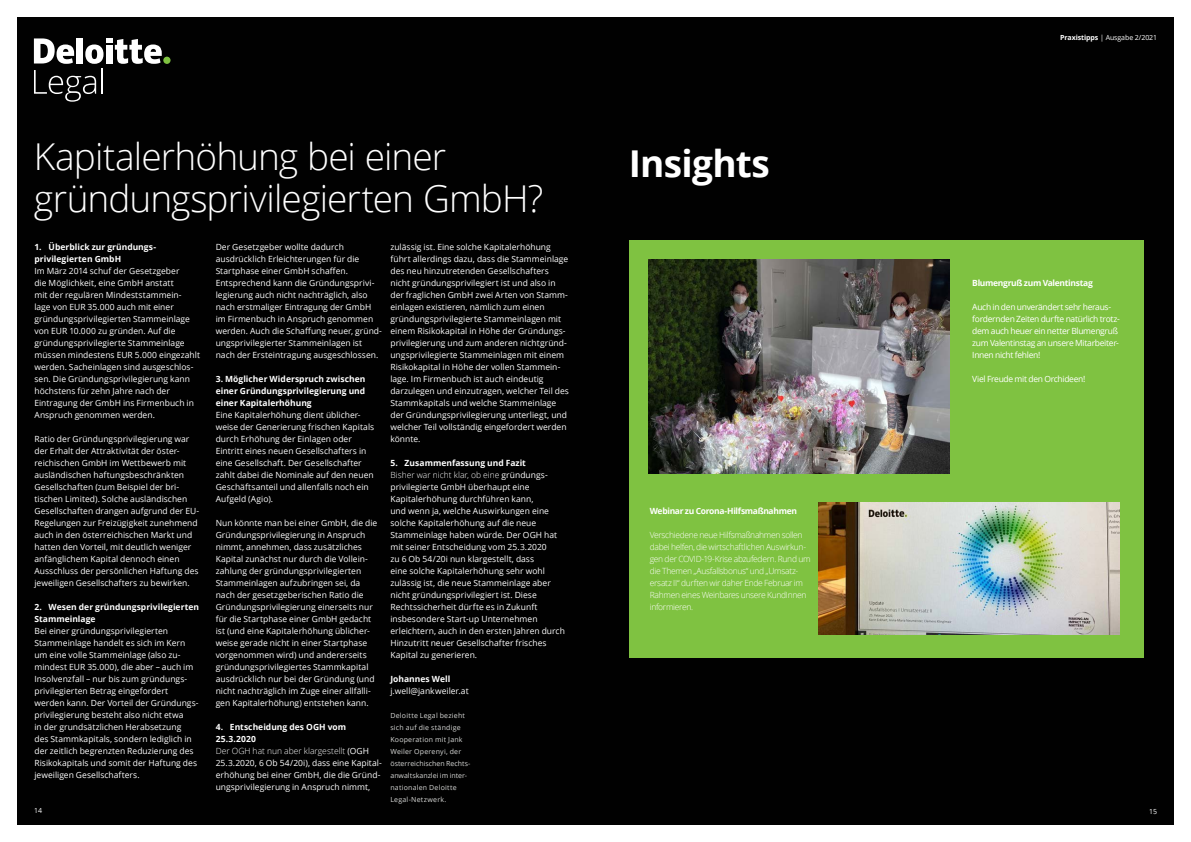
<style>
.page{position:relative;width:1191px;height:842px;background:#fff}
.page>*{position:absolute;margin:0;border:0;box-sizing:border-box;transform-origin:0 0}
.Story_heading_light{font:300 37px/42px "Open Sans";letter-spacing:-.025em;color:#fff}
.Story_heading_bold{font:700 37px "Open Sans";letter-spacing:-.02em;color:#fff}
.Body_copy__8_5_12pt{font:8.5px/12px "Open Sans";letter-spacing:.005em;color:#fff}
.Body_copy__8_5_12pt-2{font:700 8.5px/12px "Open Sans";color:#fff}
.Body_copy__8_5_12pt-3{font:300 8.5px/12px "Open Sans";letter-spacing:-.04em;color:#fff}
.Body_copy__8_5_12pt-4{font:8.5px/12px "Open Sans";letter-spacing:-.035em;color:#fff}
.Body_copy__8_5_12pt-5{font:700 8.5px "Open Sans";letter-spacing:-.04em;color:#fff}
.Body_copy__8_5_12pt-6{font:7px/12px "Open Sans";letter-spacing:.03em;color:#d8d9d7}
.t1{font:7px "Open Sans";letter-spacing:-.01em;color:#fff}
.s1{font-weight:300}
.s2{font-weight:700}
</style>
<div class="page">
<div style="left:17px;top:17px;width:1157px;height:808px;background:#010101"></div>
<div style="left:629px;top:241px;width:514px;height:417px;background:#7fc241"></div>
<img style="left:648px;top:260px;width:302px;height:214px">
<div style="left:163px;top:57px;width:7px;height:7px;background:#7fc241;border-radius:50%"></div>
<div style="left:77px;top:38px;width:6px;height:26px;background:#fff"></div>
<svg style="left:85px;top:38px;width:77px;height:26px"></svg>
<svg style="left:34px;top:38px;width:40px;height:26px"></svg>
<svg style="left:34px;top:70px;width:62px;height:32px"></svg>
<hr style="left:101px;top:68px;width:2px;height:26px;background:#fff">
<img style="left:818px;top:502px;width:301px;height:132px">
<p class="Story_heading_light" style="left:34px;top:134px;width:511px">Kapitalerhöhung bei einer gründungsprivilegierten GmbH?</p>
<p class="Body_copy__8_5_12pt-2" style="left:34px;top:241px;width:123px">1. Überblick zur gründungs&shy;privilegierten GmbH</p>
<p class="Body_copy__8_5_12pt" style="left:34px;top:265px;width:167px">Im März 2014 schuf der Gesetzgeber<br>die Möglichkeit, eine GmbH anstatt<br>mit der regulären Mindeststammein-<br>lage von EUR 35.000 auch mit einer gründungsprivilegierten Stammeinlage von EUR 10.000 zu gründen. Auf die gründungsprivilegierte Stammeinlage müssen mindestens EUR 5.000 eingezahlt werden. Sacheinlagen sind ausgeschlos&shy;sen. Die Gründungsprivilegierung kann höchstens für zehn Jahre nach der Eintragung der GmbH ins Firmenbuch in Anspruch genommen werden.</p>
<p class="Body_copy__8_5_12pt" style="left:34px;top:433px;width:166px">Ratio der Gründungsprivilegierung war der Erhalt der Attraktivität der öster&shy;reichischen GmbH im Wettbewerb mit ausländischen haftungsbeschränkten Gesellschaften (zum Beispiel der bri&shy;tischen Limited). Solche ausländischen Gesellschaften drangen aufgrund der EU-Regelungen zur Freizügigkeit zunehmend auch in den österreichischen Markt und hatten den Vorteil, mit deutlich weniger anfänglichem Kapital dennoch einen Ausschluss der persönlichen Haftung des jeweiligen Gesellschafters zu bewirken.</p>
<p class="Body_copy__8_5_12pt-2" style="left:34px;top:601px;width:166px">2. Wesen der gründungsprivilegierten<br>Stammeinlage</p>
<p class="Body_copy__8_5_12pt" style="left:34px;top:625px;width:166px">Bei einer gründungsprivilegierten Stammeinlage handelt es sich im Kern um eine volle Stammeinlage (also zu&shy;mindest EUR 35.000), die aber – auch im Insolvenzfall – nur bis zum gründungs&shy;privilegierten Betrag eingefordert werden kann. Der Vorteil der Gründungs&shy;privilegierung besteht also nicht etwa<br>in der grundsätzlichen Herabsetzung<br>des Stammkapitals, sondern lediglich in der zeitlich begrenzten Reduzierung des Risikokapitals und somit der Haftung des jeweiligen Gesellschafters.</p>
<p class="Body_copy__8_5_12pt" style="left:216px;top:241px;width:168px">Der Gesetzgeber wollte dadurch ausdrücklich Erleichterungen für die Startphase einer GmbH schaffen.<br>Entsprechend kann die Gründungsprivi&shy;legierung auch nicht nachträglich, also nach erstmaliger Eintragung der GmbH im Firmenbuch in Anspruch genommen werden. Auch die Schaffung neuer, gründ&shy;ungsprivilegierter Stammeinlagen ist nach der Ersteintragung ausgeschlossen.</p>
<p class="Body_copy__8_5_12pt-2" style="left:216px;top:373px;width:151px;text-align:justify">3. Möglicher Widerspruch zwischen einer Gründungsprivilegierung und einer Kapitalerhöhung</p>
<p class="Body_copy__8_5_12pt" style="left:216px;top:409px;width:160px">Eine Kapitalerhöhung dient üblicher&shy;weise der Generierung frischen Kapitals durch Erhöhung der Einlagen oder Eintritt eines neuen Gesellschafters in eine Gesellschaft. Der Gesellschafter zahlt dabei die Nominale auf den neuen Geschäftsanteil und allenfalls noch ein Aufgeld (Agio).</p>
<p class="Body_copy__8_5_12pt" style="left:216px;top:517px;width:163px">Nun könnte man bei einer GmbH, die die Gründungsprivilegierung in Anspruch nimmt, annehmen, dass zusätzliches Kapital zunächst nur durch die Vollein&shy;zahlung der gründungsprivilegierten Stammeinlagen aufzubringen sei, da nach der gesetzgeberischen Ratio die Gründungsprivilegierung einerseits nur für die Startphase einer GmbH gedacht ist (und eine Kapitalerhöhung üblicher&shy;weise gerade nicht in einer Startphase vorgenommen wird) und andererseits gründungsprivilegiertes Stammkapital ausdrücklich nur bei der Gründung (und nicht nachträglich im Zuge einer allfälli&shy;gen Kapitalerhöhung) entstehen kann.</p>
<p class="Body_copy__8_5_12pt-2" style="left:216px;top:721px;width:132px">4. Entscheidung des OGH vom<br>25.3.2020</p>
<p class="Body_copy__8_5_12pt" style="left:216px;top:745px;width:168px"><span class="s1">Der OGH hat nun aber klargestellt</span> (OGH 25.3.2020, 6 Ob 54/20i), dass eine Kapital&shy;erhöhung bei einer GmbH, die die Gründ&shy;ungsprivilegierung in Anspruch nimmt,</p>
<p class="Body_copy__8_5_12pt" style="left:390px;top:241px;width:180px">zulässig ist. Eine solche Kapitalerhöhung führt allerdings dazu, dass die Stammeinlage des neu hinzutretenden Gesellschafters nicht gründungsprivilegiert ist und also in der fraglichen GmbH zwei Arten von Stamm&shy;einlagen existieren, nämlich zum einen gründungsprivilegierte Stammeinlagen mit einem Risikokapital in Höhe der Gründungs&shy;privilegierung und zum anderen nichtgründ&shy;ungsprivilegierte Stammeinlagen mit einem Risikokapital in Höhe der vollen Stammein&shy;lage. Im Firmenbuch ist auch eindeutig darzulegen und einzutragen, welcher Teil des Stammkapitals und welche Stammeinlage der Gründungsprivilegierung unterliegt, und welcher Teil vollständig eingefordert werden könnte.</p>
<p class="Body_copy__8_5_12pt-2" style="left:390px;top:457px;width:137px">5. Zusammenfassung und Fazit</p>
<p class="Body_copy__8_5_12pt" style="left:390px;top:469px;width:176px"><span class="s1">Bisher war nicht klar, ob eine</span> gründungs&shy;privilegierte GmbH überhaupt eine Kapitalerhöhung durchführen kann,<br>und wenn ja, welche Auswirkungen eine solche Kapitalerhöhung auf die neue Stammeinlage haben würde. Der OGH hat mit seiner Entscheidung vom 25.3.2020<br>zu 6 Ob 54/20i nun klargestellt, dass<br>eine solche Kapitalerhöhung sehr wohl zulässig ist, die neue Stammeinlage aber nicht gründungsprivilegiert ist. Diese Rechtssicherheit dürfte es in Zukunft insbesondere Start-up Unternehmen erleichtern, auch in den ersten Jahren durch Hinzutritt neuer Gesellschafter frisches Kapital zu generieren.</p>
<p class="Body_copy__8_5_12pt-2" style="left:390px;top:673px;width:61px">Johannes Well</p>
<p class="Body_copy__8_5_12pt" style="left:390px;top:685px;width:80px">j.well@jankweiler.at</p>
<p class="Body_copy__8_5_12pt-6" style="left:390px;top:709px;width:81px">Deloitte Legal bezieht sich auf die ständige<br>Kooperation mit Jank<br>Weiler Operenyi, der österreichischen Rechts&shy;anwaltskanzlei im inter&shy;nationalen Deloitte<br>Legal-Netzwerk.</p>
<p class="Story_heading_bold" style="left:629px;top:137px;width:142px">Insights</p>
<p class="Body_copy__8_5_12pt-5" style="left:650px;top:505px;width:149px">Webinar zu Corona-Hilfsmaßnahmen</p>
<p class="Body_copy__8_5_12pt-3" style="left:650px;top:529px;width:162px">Verschiedene neue Hilfsmaßnahmen sollen dabei helfen, die wirtschaftlichen Auswirkun&shy;gen der COVID-19-Krise abzufedern. Rund um die Themen „Ausfallsbonus“ und „Umsatz&shy;ersatz II“ durften wir daher Ende Februar im Rahmen eines Weinbares unsere KundInnen informieren.</p>
<p class="t1" style="left:1060px;top:32px;width:99px"><span class="s2">Praxistipps</span> | Ausgabe 2/2021</p>
<p class="Body_copy__8_5_12pt-5" style="left:972px;top:277px;width:122px">Blumengruß zum Valentinstag</p>
<p class="Body_copy__8_5_12pt-4" style="left:972px;top:301px;width:149px">Auch in den unverändert sehr heraus&shy;fordernden Zeiten durfte natürlich trotz&shy;dem auch heuer ein netter Blumengruß zum Valentinstag an unsere Mitarbeiter-Innen nicht fehlen!</p>
<p class="Body_copy__8_5_12pt-4" style="left:972px;top:373px;width:115px">Viel Freude mit den Orchideen!</p>
<p class="t1" style="left:34px;top:805px;width:9px">14</p>
<p class="t1" style="left:1149px;top:807px;width:9px">15</p>
</div>
